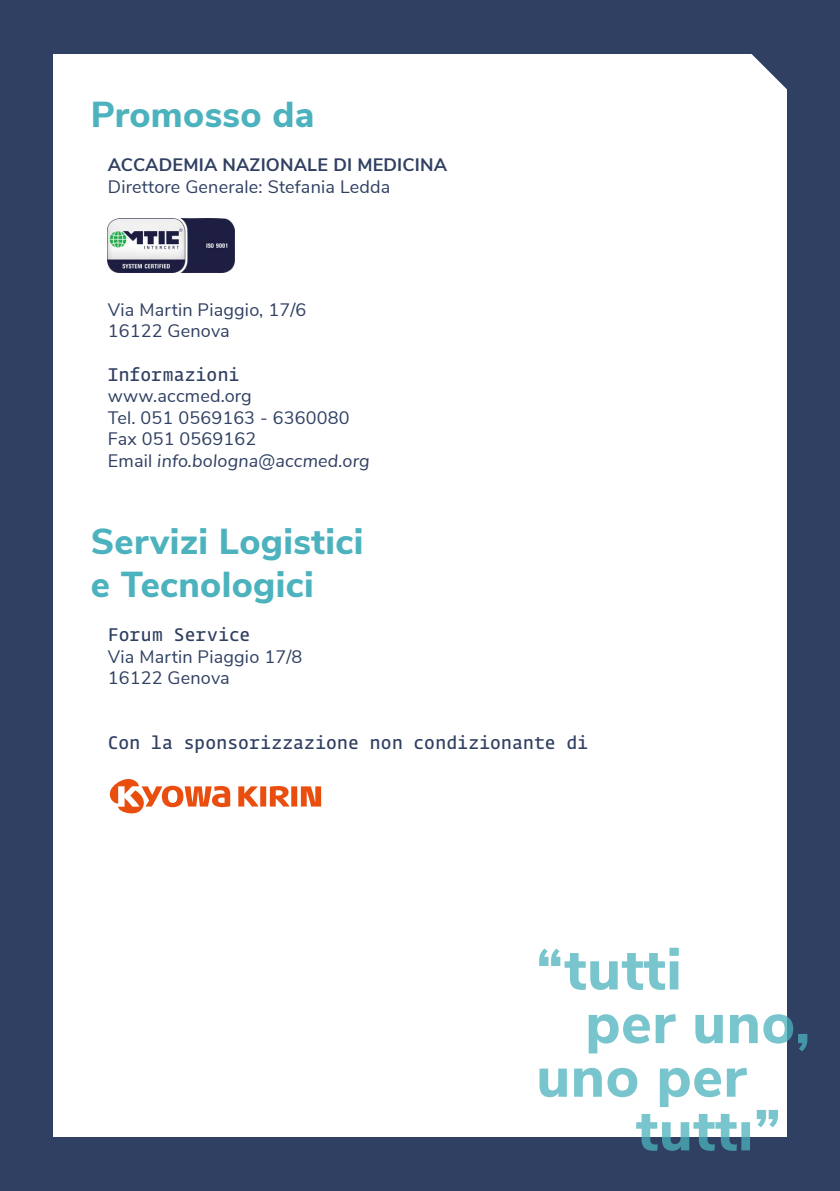
<style>
.page{position:relative;width:840px;height:1191px;background:#fff}
.page>*{position:absolute;margin:0;border:0;box-sizing:border-box;transform-origin:0 0}
.t1{font:800 36px/43.2px "Nunito Sans";letter-spacing:.01em;color:#4cb2be}
.t2{font:18px/21.6px "Nunito Sans";letter-spacing:.01em;color:#304062}
.t3{font:18px "Fedra Mono";letter-spacing:.01em;color:#304062}
.t4{font:700 18px "Nunito Sans";letter-spacing:.01em;color:#304062}
.s1{font-style:italic}
</style>
<div class="page">
<div style="left:0;top:0;width:839px;height:1191px;background:#304062"></div>
<div style="left:53px;top:54px;width:733px;height:1082px;background:#fff"></div>
<svg style="left:539px;top:1067px;width:238px;height:83px"></svg>
<svg style="left:588px;top:1014px;width:218px;height:39px"></svg>
<svg style="left:539px;top:947px;width:139px;height:43px"></svg>
<svg style="left:751px;top:54px;width:36px;height:45px"></svg>
<img style="left:108px;top:218px;width:126px;height:55px">
<svg style="left:238px;top:786px;width:20px;height:20px"></svg>
<svg style="left:109px;top:779px;width:121px;height:34px"></svg>
<div style="left:260px;top:786px;width:6px;height:20px;background:#e94e0e"></div>
<div style="left:291px;top:786px;width:6px;height:20px;background:#e94e0e"></div>
<svg style="left:270px;top:786px;width:19px;height:20px"></svg>
<svg style="left:301px;top:786px;width:20px;height:20px"></svg>
<h1 class="t1" style="left:91px;top:91px;width:225px">Promosso da</h1>
<p class="t4" style="left:108px;top:152px;width:341px">ACCADEMIA NAZIONALE DI MEDICINA</p>
<p class="t2" style="left:108px;top:175px;width:284px">Direttore Generale: Stefania Ledda</p>
<p class="t2" style="left:108px;top:298px;width:200px">Via Martin Piaggio, 17/6<br>16122 Genova</p>
<p class="t3" style="left:108px;top:363px;width:133px">Informazioni</p>
<p class="t2" style="left:108px;top:384px;width:263px">www.accmed.org<br>Tel. 051 0569163 - 6360080<br>Fax 051 0569162<br>Email <span class="s1">info.bologna@accmed.org</span></p>
<h1 class="t1" style="left:91px;top:517px;width:274px">Servizi Logistici e Tecnologici</h1>
<p class="t3" style="left:108px;top:624px;width:144px">Forum Service</p>
<p class="t2" style="left:108px;top:644px;width:196px">Via Martin Piaggio 17/8<br>16122 Genova</p>
<p class="t3" style="left:108px;top:732px;width:481px">Con la sponsorizzazione non condizionante di</p>
</div>
